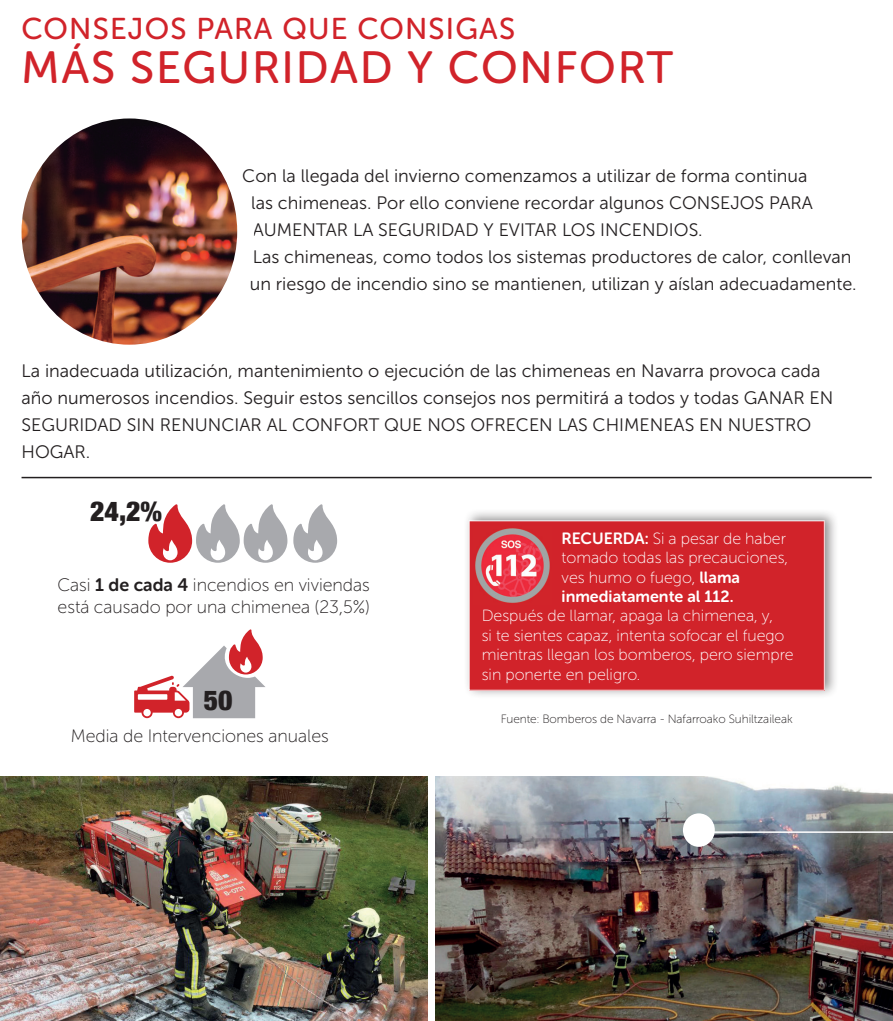
<style>
.page{position:relative;width:893px;height:1021px;background:#fff}
.page>*{position:absolute;margin:0;border:0;box-sizing:border-box;transform-origin:0 0}
.t1{font:45px "Museo Sans Rounded 500";letter-spacing:.04em;color:#d1232a}
.t2{font:30px "Museo Sans Rounded 500";letter-spacing:.04em;color:#d1232a}
.t3{font:900 condensed 27.75px "Helvetica Neue";color:#231f20}
.t4{font:18px/27px "Museo Sans 300";color:#231f20}
.t5{font:18px/21.6px "Museo Sans Rounded 100";color:#231f20}
.t6{font:16.2px/19.5px "Museo Sans Rounded 100";color:#fff}
.t7{font:16.2px "Museo Sans Rounded 700";color:#fff}
.t8{font:12px "Museo Sans Rounded 100";color:#231f20}
.s1{font-family:"Museo Sans Rounded 700"}
</style>
<div class="page">
<img style="left:22px;top:118px;width:215px;height:227px">
<hr style="left:22px;top:477px;width:850px;height:1px;background:#231f20">
<img style="left:436px;top:776px;width:457px;height:244px">
<svg style="left:134px;top:629px;width:131px;height:89px"></svg>
<svg style="left:148px;top:504px;width:139px;height:58px"></svg>
<svg style="left:293px;top:504px;width:44px;height:58px"></svg>
<img style="left:0;top:776px;width:427px;height:244px">
<div style="left:463px;top:508px;width:377px;height:191px;background:#231f20;opacity:.5"></div>
<div style="left:469px;top:520px;width:356px;height:170px;background:#d1232a"></div>
<img style="left:474px;top:527px;width:77px;height:77px">
<hr style="left:700px;top:831px;width:193px;height:1px;background:#fff">
<div style="left:683px;top:813px;width:32px;height:33px;background:#fff;border-radius:50%"></div>
<h2 class="t2" style="left:22px;top:13px;width:495px">CONSEJOS PARA QUE CONSIGAS</h2>
<h1 class="t1" style="left:22px;top:43px;width:653px">MÁS SEGURIDAD Y CONFORT</h1>
<p class="t4" style="left:250px;top:162px;width:608px;text-indent:-7px">Con la llegada del invierno comenzamos a utilizar de forma continua<br>las chimeneas. Por ello conviene recordar algunos CONSEJOS PARA AUMENTAR LA SEGURIDAD Y EVITAR LOS INCENDIOS.<br>Las chimeneas, como todos los sistemas productores de calor, conllevan un riesgo de incendio sino se mantienen, utilizan y aíslan adecuadamente.</p>
<p class="t4" style="left:22px;top:357px;width:813px">La inadecuada utilización, mantenimiento o ejecución de las chimeneas en Navarra provoca cada año numerosos incendios. Seguir estos sencillos consejos nos permitirá a todos y todas GANAR EN SEGURIDAD SIN RENUNCIAR AL CONFORT QUE NOS OFRECEN LAS CHIMENEAS EN NUESTRO HOGAR.</p>
<h3 class="t3" style="left:90px;top:488px;width:73px">24,2%</h3>
<p class="t5" style="left:57px;top:574px;width:314px">Casi <span class="s1">1 de cada 4</span> incendios en viviendas está causado por una chimenea (23,5%)</p>
<h3 class="t3" style="left:204px;top:677px;width:30px">50</h3>
<p class="t5" style="left:71px;top:725px;width:259px">Media de Intervenciones anuales</p>
<p class="t6" style="left:562px;top:528px;width:228px"><span class="s1">RECUERDA:</span> Si a pesar de haber tomado todas las precauciones, ves humo o fuego, <span class="s1">llama</span></p>
<p class="t7" style="left:562px;top:587px;width:173px">inmediatamente al 112.</p>
<p class="t6" style="left:482px;top:606px;width:313px">Después de llamar, apaga la chimenea, y,<br>si te sientes capaz, intenta sofocar el fuego mientras llegan los bomberos, pero siempre sin ponerte en peligro.</p>
<p class="t8" style="left:501px;top:712px;width:293px">Fuente: Bomberos de Navarra - Nafarroako Suhiltzaileak</p>
</div>
